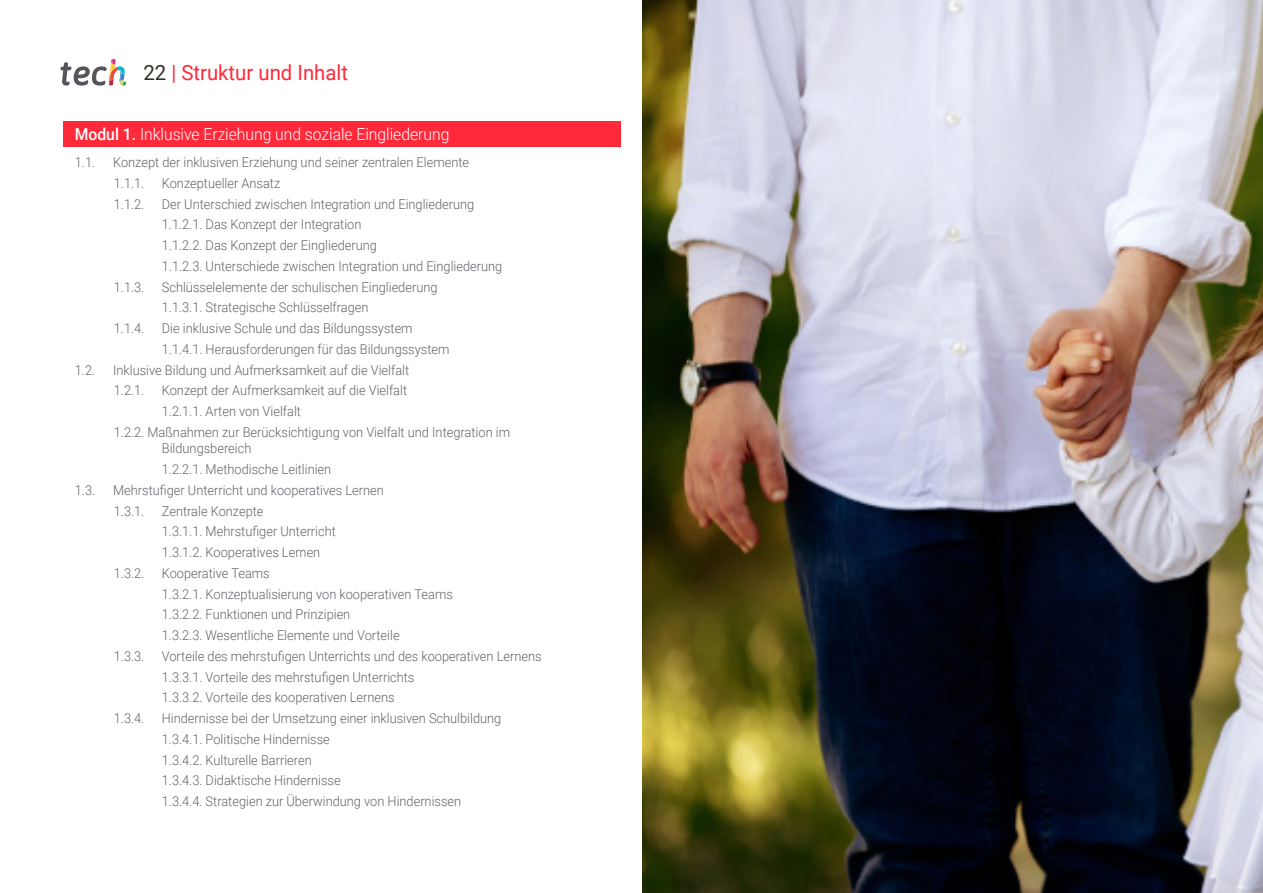
<style>
.page{position:relative;width:1263px;height:893px;background:#fff}
.page>*{position:absolute;margin:0;border:0;box-sizing:border-box;transform-origin:0 0}
.t1{font:21px "Roboto";color:#ff293a}
.t2{font:300 16.5px "Roboto";color:#fff;scale:.95 1}
.t3{font:300 13.5px/20.7px "Roboto";color:#61646a;scale:.95 1}
.s1{color:#312e20}
.s2{font-weight:500}
</style>
<div class="page">
<div style="left:64px;top:121px;width:557px;height:25px;background:#ff293a"></div>
<img style="left:642px;top:0;width:621px;height:893px">
<svg style="left:61px;top:59px;width:65px;height:27px"></svg>
<h1 class="t1" style="left:144px;top:57px;width:206px"><span class="s1">22</span> | Struktur und Inhalt</h1>
<p class="t2" style="left:75px;top:123px;width:396px"><span class="s2">Modul 1.</span> Inklusive Erziehung und soziale Eingliederung</p>
<p class="t3" style="left:75px;top:151px;width:23px">1.1.</p>
<p class="t3" style="left:113px;top:151px;width:376px">Konzept der inklusiven Erziehung und seiner zentralen Elemente<br>1.1.1.</p>
<p class="t3" style="left:162px;top:172px;width:126px">Konzeptueller Ansatz</p>
<p class="t3" style="left:114px;top:193px;width:34px">1.1.2.</p>
<p class="t3" style="left:162px;top:193px;width:360px">Der Unterschied zwischen Integration und Eingliederung 1.1.2.1. Das Konzept der Integration<br>1.1.2.2. Das Konzept der Eingliederung<br>1.1.2.3. Unterschiede zwischen Integration und Eingliederung</p>
<p class="t3" style="left:114px;top:276px;width:34px">1.1.3.</p>
<p class="t3" style="left:162px;top:276px;width:292px">Schlüsselelemente der schulischen Eingliederung<br>1.1.3.1. Strategische Schlüsselfragen</p>
<p class="t3" style="left:114px;top:317px;width:34px">1.1.4.</p>
<p class="t3" style="left:162px;top:317px;width:304px">Die inklusive Schule und das Bildungssystem<br>1.1.4.1. Herausforderungen für das Bildungssystem</p>
<p class="t3" style="left:75px;top:359px;width:23px">1.2.</p>
<p class="t3" style="left:113px;top:359px;width:313px">Inklusive Bildung und Aufmerksamkeit auf die Vielfalt<br>1.2.1.</p>
<p class="t3" style="left:162px;top:380px;width:260px">Konzept der Aufmerksamkeit auf die Vielfalt</p>
<p class="t3" style="left:162px;top:400px;width:148px">1.2.1.1. Arten von Vielfalt</p>
<p class="t3" style="left:114px;top:421px;width:419px">1.2.2. Maßnahmen zur Berücksichtigung von Vielfalt und Integration im</p>
<p class="t3" style="left:162px;top:438px;width:180px">Bildungsbereich<br>1.2.2.1. Methodische Leitlinien</p>
<p class="t3" style="left:75px;top:479px;width:23px">1.3.</p>
<p class="t3" style="left:113px;top:479px;width:286px">Mehrstufiger Unterricht und kooperatives Lernen<br>1.3.1.</p>
<p class="t3" style="left:162px;top:500px;width:185px">Zentrale Konzepte<br>1.3.1.1. Mehrstufiger Unterricht<br>1.3.1.2. Kooperatives Lernen</p>
<p class="t3" style="left:114px;top:562px;width:34px">1.3.2.</p>
<p class="t3" style="left:162px;top:562px;width:308px">Kooperative Teams<br>1.3.2.1. Konzeptualisierung von kooperativen Teams 1.3.2.2. Funktionen und Prinzipien<br>1.3.2.3. Wesentliche Elemente und Vorteile</p>
<p class="t3" style="left:114px;top:645px;width:34px">1.3.3.</p>
<p class="t3" style="left:162px;top:645px;width:401px">Vorteile des mehrstufigen Unterrichts und des kooperativen Lernens<br>1.3.3.1. Vorteile des mehrstufigen Unterrichts<br>1.3.3.2. Vorteile des kooperativen Lernens</p>
<p class="t3" style="left:114px;top:707px;width:34px">1.3.4.</p>
<p class="t3" style="left:162px;top:707px;width:359px">Hindernisse bei der Umsetzung einer inklusiven Schulbildung 1.3.4.1. Politische Hindernisse<br>1.3.4.2. Kulturelle Barrieren<br>1.3.4.3. Didaktische Hindernisse<br>1.3.4.4. Strategien zur Überwindung von Hindernissen</p>
</div>
